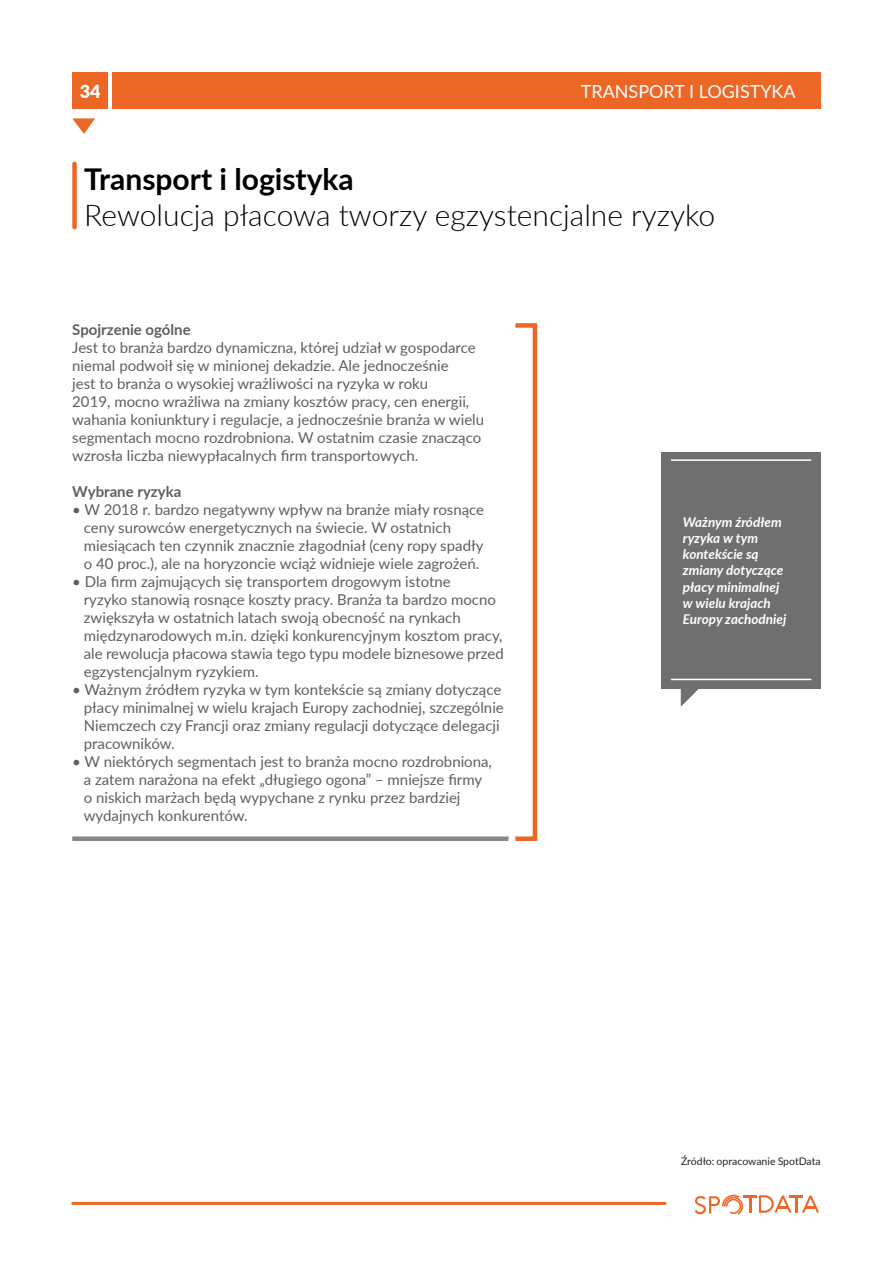
<style>
.page{position:relative;width:893px;height:1263px;background:#fff}
.page>*{position:absolute;margin:0;border:0;box-sizing:border-box;transform-origin:0 0}
.t1{font:300 30px "Lato";color:#000}
.t2{font:700 30px "Lato";color:#000}
.t3{font:18px "Lato";color:#fff}
.t4{font:900 18px "Lato";color:#fff}
.t5{font:15px/18px "Lato";color:#5f5f5e}
.t6{font:700 15px "Lato";color:#5f5f5e}
.t7{font:italic 700 13.5px/16.2px "Lato";color:#fff}
.t8{font:10.5px "Lato";color:#232329}
</style>
<div class="page">
<div style="left:72px;top:72px;width:36px;height:37px;background:#ec6626"></div>
<svg style="left:72px;top:118px;width:23px;height:16px"></svg>
<div style="left:113px;top:72px;width:708px;height:37px;background:#ec6626"></div>
<div style="left:72px;top:164px;width:5px;height:63px;background:#ec6626"></div>
<div style="left:72px;top:836px;width:437px;height:5px;background:#878786"></div>
<div style="left:513px;top:323px;width:24px;height:518px;border:5px solid #ec6626"></div>
<div style="left:662px;top:452px;width:159px;height:236px;background:#706f6f"></div>
<svg style="left:680px;top:688px;width:20px;height:19px"></svg>
<hr style="left:671px;top:459px;width:140px;height:2px;background:#fff">
<hr style="left:671px;top:679px;width:140px;height:1px;background:#fff">
<hr style="left:73px;top:1202px;width:592px;height:3px;background:#ec6626">
<svg style="left:695px;top:1194px;width:124px;height:21px"></svg>
<p class="t4" style="left:80px;top:81px;width:22px">34</p>
<p class="t3" style="left:581px;top:78px;width:216px">TRANSPORT I LOGISTYKA</p>
<h1 class="t2" style="left:84px;top:157px;width:271px">Transport i logistyka</h1>
<h1 class="t1" style="left:84px;top:194px;width:633px">Rewolucja płacowa tworzy egzystencjalne ryzyko</h1>
<p class="t6" style="left:72px;top:319px;width:120px">Spojrzenie ogólne</p>
<p class="t5" style="left:72px;top:338px;width:413px">Jest to branża bardzo dynamiczna, której udział w gospodarce niemal podwoił się w minionej dekadzie. Ale jednocześnie<br>jest to branża o wysokiej wrażliwości na ryzyka w roku<br>2019, mocno wrażliwa na zmiany kosztów pracy, cen energii, wahania koniunktury i regulacje, a jednocześnie branża w wielu segmentach mocno rozdrobniona. W ostatnim czasie znacząco wzrosła liczba niewypłacalnych firm transportowych.</p>
<p class="t6" style="left:72px;top:481px;width:111px">Wybrane ryzyka</p>
<p class="t5" style="left:84px;top:500px;width:402px;text-indent:-12px">• W 2018 r. bardzo negatywny wpływ na branże miały rosnące ceny surowców energetycznych na świecie. W ostatnich miesiącach ten czynnik znacznie złagodniał (ceny ropy spadły o 40 proc.), ale na horyzoncie wciąż widnieje wiele zagrożeń.</p>
<p class="t5" style="left:84px;top:572px;width:421px;text-indent:-12px">• Dla firm zajmujących się transportem drogowym istotne<br>ryzyko stanowią rosnące koszty pracy. Branża ta bardzo mocno zwiększyła w ostatnich latach swoją obecność na rynkach międzynarodowych m.in. dzięki konkurencyjnym kosztom pracy, ale rewolucja płacowa stawia tego typu modele biznesowe przed egzystencjalnym ryzykiem.</p>
<p class="t5" style="left:84px;top:680px;width:421px;text-indent:-12px">• Ważnym źródłem ryzyka w tym kontekście są zmiany dotyczące płacy minimalnej w wielu krajach Europy zachodniej, szczególnie Niemczech czy Francji oraz zmiany regulacji dotyczące delegacji pracowników.</p>
<p class="t5" style="left:84px;top:752px;width:410px;text-indent:-12px">• W niektórych segmentach jest to branża mocno rozdrobniona, a zatem narażona na efekt „długiego ogona” – mniejsze firmy o niskich marżach będą wypychane z rynku przez bardziej wydajnych konkurentów.</p>
<p class="t7" style="left:683px;top:513px;width:105px">Ważnym źródłem ryzyka w tym kontekście są zmiany dotyczące płacy minimalnej w wielu krajach<br>Europy zachodniej</p>
<p class="t8" style="left:681px;top:1154px;width:141px">Źródło: opracowanie SpotData</p>
</div>
